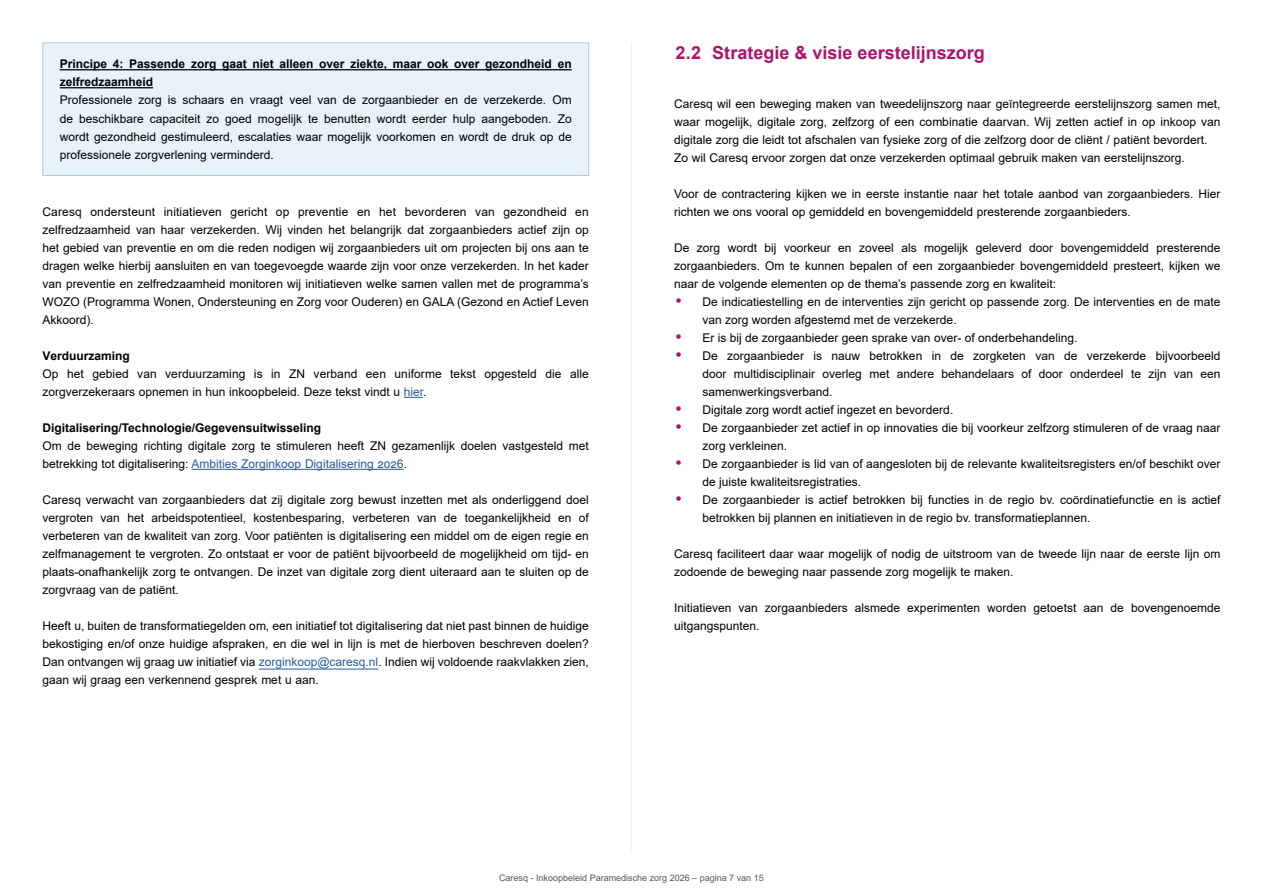
<style>
.page{position:relative;width:1263px;height:893px;background:#fff}
.page>*{position:absolute;margin:0;border:0;box-sizing:border-box;transform-origin:0 0}
.t1{font:700 18px "Arial";color:#ae126b}
.t2{font:12px/18px "Arial";color:#000}
.t3{font:700 12px/18px "Arial";color:#000}
.t4{font:9px "Arial";color:#575756}
.s1{color:#275b9b}
.s2{font-size:18px;color:#ae126b}
</style>
<div class="page">
<hr style="left:631px;top:43px;width:1px;height:807px;background:#eaf2f9">
<svg style="left:404px;top:397px;width:19px;height:1px"></svg>
<hr style="left:192px;top:469px;width:212px;height:1px;background:#275b9b">
<hr style="left:259px;top:669px;width:119px;height:1px;background:#275b9b">
<div style="left:43px;top:43px;width:546px;height:132px;background:#eaf2f9"></div>
<hr style="left:43px;top:42px;width:546px;height:1px;background:#aacae6">
<hr style="left:42px;top:43px;width:1px;height:132px;background:#aacae6">
<hr style="left:588px;top:43px;width:1px;height:132px;background:#aacae6">
<hr style="left:43px;top:175px;width:546px;height:1px;background:#aacae6">
<hr style="left:60px;top:69px;width:512px;height:1px;background:#000">
<hr style="left:60px;top:87px;width:93px;height:1px;background:#000">
<p class="t3" style="left:60px;top:55px;width:513px">Principe 4: Passende zorg gaat niet alleen over ziekte, maar ook over gezondheid en zelfredzaamheid</p>
<p class="t2" style="left:60px;top:91px;width:513px;text-align:justify">Professionele zorg is schaars en vraagt veel van de zorgaanbieder en de verzekerde. Om de beschikbare capaciteit zo goed mogelijk te benutten wordt eerder hulp aangeboden. Zo wordt gezondheid gestimuleerd, escalaties waar mogelijk voorkomen en wordt de druk op de professionele zorgverlening verminderd.</p>
<p class="t2" style="left:43px;top:203px;width:548px;text-align:justify">Caresq ondersteunt initiatieven gericht op preventie en het bevorderen van gezondheid en zelfredzaamheid van haar verzekerden. Wij vinden het belangrijk dat zorgaanbieders actief zijn op het gebied van preventie en om die reden nodigen wij zorgaanbieders uit om projecten bij ons aan te dragen welke hierbij aansluiten en van toegevoegde waarde zijn voor onze verzekerden. In het kader van preventie en zelfredzaamheid monitoren wij initiatieven welke samen vallen met de programma’s WOZO (Programma Wonen, Ondersteuning en Zorg voor Ouderen) en GALA (Gezond en Actief Leven Akkoord).</p>
<p class="t3" style="left:43px;top:347px;width:89px">Verduurzaming</p>
<p class="t2" style="left:43px;top:365px;width:548px">Op het gebied van verduurzaming is in ZN verband een uniforme tekst opgesteld die alle zorgverzekeraars opnemen in hun inkoopbeleid. Deze tekst vindt u <span class="s1">hier</span>.</p>
<p class="t3" style="left:43px;top:419px;width:280px">Digitalisering/Technologie/Gegevensuitwisseling</p>
<p class="t2" style="left:42px;top:437px;width:548px">Om de beweging richting digitale zorg te stimuleren heeft ZN gezamenlijk doelen vastgesteld met betrekking tot digitalisering: <span class="s1">Ambities Zorginkoop Digitalisering 2026</span>.</p>
<p class="t2" style="left:42px;top:491px;width:548px;text-align:justify">Caresq verwacht van zorgaanbieders dat zij digitale zorg bewust inzetten met als onderliggend doel vergroten van het arbeidspotentieel, kostenbesparing, verbeteren van de toegankelijkheid en of verbeteren van de kwaliteit van zorg. Voor patiënten is digitalisering een middel om de eigen regie en zelfmanagement te vergroten. Zo ontstaat er voor de patiënt bijvoorbeeld de mogelijkheid om tijd- en plaats-onafhankelijk zorg te ontvangen. De inzet van digitale zorg dient uiteraard aan te sluiten op de zorgvraag van de patiënt.</p>
<p class="t2" style="left:42px;top:617px;width:548px;text-align:justify">Heeft u, buiten de transformatiegelden om, een initiatief tot digitalisering dat niet past binnen de huidige bekostiging en/of onze huidige afspraken, en die wel in lijn is met de hierboven beschreven doelen?<br>Dan ontvangen wij graag uw initiatief via <span class="s1">zorginkoop@caresq.nl</span>. Indien wij voldoende raakvlakken zien, gaan wij graag een verkennend gesprek met u aan.</p>
<h1 class="t1" style="left:675px;top:40px;width:311px">2.2 Strategie &amp; visie eerstelijnszorg</h1>
<p class="t2" style="left:674px;top:95px;width:548px">Caresq wil een beweging maken van tweedelijnszorg naar geïntegreerde eerstelijnszorg samen met, waar mogelijk, digitale zorg, zelfzorg of een combinatie daarvan. Wij zetten actief in op inkoop van digitale zorg die leidt tot afschalen van fysieke zorg of die zelfzorg door de cliënt / patiënt bevordert.<br>Zo wil Caresq ervoor zorgen dat onze verzekerden optimaal gebruik maken van eerstelijnszorg.</p>
<p class="t2" style="left:674px;top:185px;width:548px">Voor de contractering kijken we in eerste instantie naar het totale aanbod van zorgaanbieders. Hier richten we ons vooral op gemiddeld en bovengemiddeld presterende zorgaanbieders.</p>
<p class="t2" style="left:674px;top:239px;width:548px;text-align:justify">De zorg wordt bij voorkeur en zoveel als mogelijk geleverd door bovengemiddeld presterende zorgaanbieders. Om te kunnen bepalen of een zorgaanbieder bovengemiddeld presteert, kijken we naar de volgende elementen op de thema’s passende zorg en kwaliteit:</p>
<p class="t2" style="left:702px;top:293px;width:519px;text-indent:-27px"><span class="s2">•</span> De indicatiestelling en de interventies zijn gericht op passende zorg. De interventies en de mate van zorg worden afgestemd met de verzekerde.</p>
<p class="t2" style="left:675px;top:329px;width:403px"><span class="s2">•</span> Er is bij de zorgaanbieder geen sprake van over- of onderbehandeling.</p>
<p class="t2" style="left:702px;top:347px;width:519px;text-align:justify;text-indent:-27px"><span class="s2">•</span> De zorgaanbieder is nauw betrokken in de zorgketen van de verzekerde bijvoorbeeld door multidisciplinair overleg met andere behandelaars of door onderdeel te zijn van een samenwerkingsverband.</p>
<p class="t2" style="left:675px;top:401px;width:279px"><span class="s2">•</span> Digitale zorg wordt actief ingezet en bevorderd.</p>
<p class="t2" style="left:702px;top:419px;width:519px;text-indent:-27px"><span class="s2">•</span> De zorgaanbieder zet actief in op innovaties die bij voorkeur zelfzorg stimuleren of de vraag naar zorg verkleinen.</p>
<p class="t2" style="left:702px;top:455px;width:519px;text-indent:-27px"><span class="s2">•</span> De zorgaanbieder is lid van of aangesloten bij de relevante kwaliteitsregisters en/of beschikt over de juiste kwaliteitsregistraties.</p>
<p class="t2" style="left:702px;top:491px;width:519px;text-indent:-27px"><span class="s2">•</span> De zorgaanbieder is actief betrokken bij functies in de regio bv. coördinatiefunctie en is actief betrokken bij plannen en initiatieven in de regio bv. transformatieplannen.</p>
<p class="t2" style="left:674px;top:545px;width:548px">Caresq faciliteert daar waar mogelijk of nodig de uitstroom van de tweede lijn naar de eerste lijn om zodoende de beweging naar passende zorg mogelijk te maken.</p>
<p class="t2" style="left:674px;top:599px;width:548px">Initiatieven van zorgaanbieders alsmede experimenten worden getoetst aan de bovengenoemde uitgangspunten.</p>
<p class="t4" style="left:499px;top:872px;width:266px">Caresq - Inkoopbeleid Paramedische zorg 2026 – pagina 7 van 15</p>
</div>
